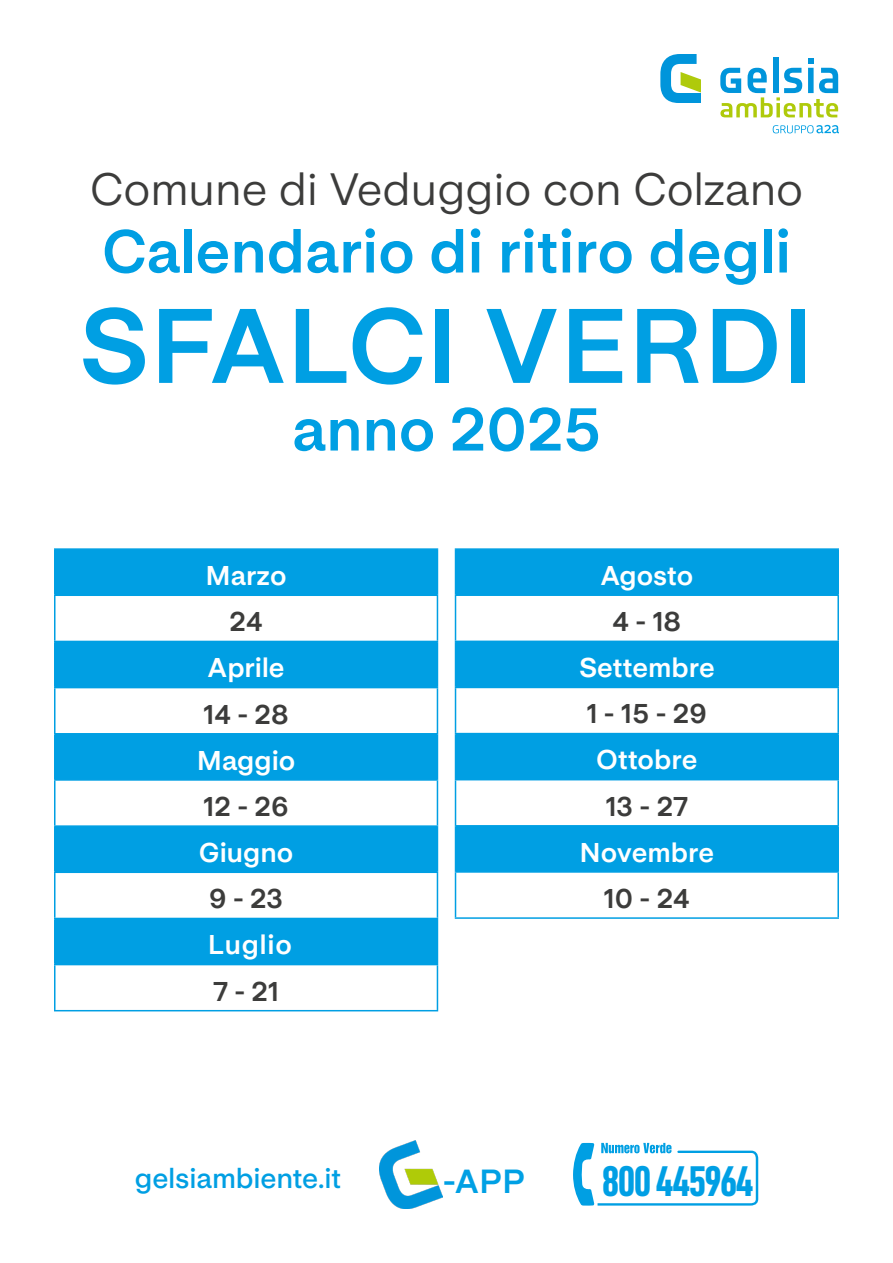
<style>
.page{position:relative;width:893px;height:1263px;background:#fff}
.page>*{position:absolute;margin:0;border:0;box-sizing:border-box;transform-origin:0 0}
.t1{font:700 105px "Life Sans";color:#009fe3}
.t2{font:700 60px "Life Sans";color:#009fe3}
.t3{font:45px "Life Sans";color:#3c3c3b}
.t4{font:43.05px "D DIN Condensed Bold";letter-spacing:-.04em;color:#009fe4}
.t5{font:700 33.15px "Life Sans";color:#00a0e4}
.t6{font:600 27.9px "Life Sans";letter-spacing:-.005em;color:#009fe3}
.t7{font:700 27px "Life Sans";color:#fff}
.t8{font:700 27px "Life Sans";color:#3c3c3b}
</style>
<div class="page">
<svg style="left:56px;top:550px;width:381px;height:321px;fill:#009fe3"></svg>
<div style="left:55px;top:918px;width:382px;height:46px;background:#009fe3"></div>
<hr style="left:54px;top:918px;width:384px;height:1px;background:#009fe3">
<hr style="left:54px;top:919px;width:2px;height:45px;background:#009fe3">
<hr style="left:437px;top:919px;width:1px;height:45px;background:#009fe3">
<hr style="left:54px;top:548px;width:384px;height:2px;background:#009fe3">
<hr style="left:54px;top:964px;width:384px;height:1px;background:#009fe3">
<hr style="left:54px;top:965px;width:2px;height:45px;background:#009fe3">
<hr style="left:437px;top:965px;width:1px;height:45px;background:#009fe3">
<hr style="left:54px;top:1010px;width:384px;height:1px;background:#009fe3">
<hr style="left:54px;top:594px;width:384px;height:2px;background:#009fe3">
<hr style="left:54px;top:641px;width:384px;height:1px;background:#009fe3">
<hr style="left:54px;top:687px;width:384px;height:1px;background:#009fe3">
<hr style="left:54px;top:733px;width:384px;height:1px;background:#009fe3">
<hr style="left:54px;top:779px;width:384px;height:2px;background:#009fe3">
<hr style="left:54px;top:825px;width:384px;height:2px;background:#009fe3">
<hr style="left:54px;top:871px;width:384px;height:2px;background:#009fe3">
<hr style="left:54px;top:550px;width:2px;height:44px;background:#009fe3">
<hr style="left:437px;top:550px;width:1px;height:44px;background:#009fe3">
<hr style="left:54px;top:596px;width:2px;height:45px;background:#009fe3">
<hr style="left:437px;top:596px;width:1px;height:45px;background:#009fe3">
<hr style="left:54px;top:642px;width:2px;height:45px;background:#009fe3">
<hr style="left:437px;top:642px;width:1px;height:45px;background:#009fe3">
<hr style="left:54px;top:688px;width:2px;height:45px;background:#009fe3">
<hr style="left:437px;top:688px;width:1px;height:45px;background:#009fe3">
<hr style="left:54px;top:734px;width:2px;height:45px;background:#009fe3">
<hr style="left:437px;top:734px;width:1px;height:45px;background:#009fe3">
<hr style="left:54px;top:781px;width:2px;height:44px;background:#009fe3">
<hr style="left:437px;top:781px;width:1px;height:44px;background:#009fe3">
<hr style="left:54px;top:827px;width:2px;height:44px;background:#009fe3">
<hr style="left:437px;top:827px;width:1px;height:44px;background:#009fe3">
<hr style="left:54px;top:873px;width:2px;height:45px;background:#009fe3">
<hr style="left:437px;top:873px;width:1px;height:45px;background:#009fe3">
<svg style="left:456px;top:550px;width:381px;height:321px;fill:#009fe3"></svg>
<hr style="left:455px;top:550px;width:1px;height:44px;background:#009fe3">
<hr style="left:837px;top:550px;width:2px;height:44px;background:#009fe3">
<hr style="left:455px;top:642px;width:1px;height:45px;background:#009fe3">
<hr style="left:837px;top:642px;width:2px;height:45px;background:#009fe3">
<hr style="left:455px;top:548px;width:384px;height:2px;background:#009fe3">
<hr style="left:455px;top:641px;width:384px;height:1px;background:#009fe3">
<hr style="left:455px;top:594px;width:384px;height:2px;background:#009fe3">
<hr style="left:455px;top:596px;width:1px;height:45px;background:#009fe3">
<hr style="left:837px;top:596px;width:2px;height:45px;background:#009fe3">
<hr style="left:455px;top:687px;width:384px;height:1px;background:#009fe3">
<hr style="left:455px;top:688px;width:1px;height:45px;background:#009fe3">
<hr style="left:837px;top:688px;width:2px;height:45px;background:#009fe3">
<hr style="left:455px;top:780px;width:1px;height:45px;background:#009fe3">
<hr style="left:837px;top:780px;width:2px;height:45px;background:#009fe3">
<hr style="left:455px;top:733px;width:384px;height:1px;background:#009fe3">
<hr style="left:455px;top:734px;width:1px;height:45px;background:#009fe3">
<hr style="left:837px;top:734px;width:2px;height:45px;background:#009fe3">
<hr style="left:455px;top:779px;width:384px;height:1px;background:#009fe3">
<hr style="left:455px;top:825px;width:384px;height:1px;background:#009fe3">
<hr style="left:455px;top:826px;width:1px;height:45px;background:#009fe3">
<hr style="left:837px;top:826px;width:2px;height:45px;background:#009fe3">
<hr style="left:455px;top:871px;width:384px;height:2px;background:#009fe3">
<hr style="left:455px;top:873px;width:1px;height:44px;background:#009fe3">
<hr style="left:837px;top:873px;width:2px;height:44px;background:#009fe3">
<hr style="left:455px;top:917px;width:384px;height:2px;background:#009fe3">
<svg style="left:573px;top:1143px;width:185px;height:63px"></svg>
<img style="left:380px;top:1140px;width:63px;height:68px">
<svg style="left:773px;top:125px;width:66px;height:8px"></svg>
<svg style="left:720px;top:58px;width:118px;height:59px"></svg>
<svg style="left:660px;top:54px;width:41px;height:49px"></svg>
<h3 class="t3" style="left:90px;top:164px;width:715px">Comune di Veduggio con Colzano</h3>
<h2 class="t2" style="left:102px;top:217px;width:691px">Calendario di ritiro degli</h2>
<h1 class="t1" style="left:79px;top:286px;width:737px">SFALCI VERDI</h1>
<h2 class="t2" style="left:292px;top:395px;width:310px">anno 2025</h2>
<p class="t7" style="left:206px;top:560px;width:83px">Marzo</p>
<p class="t8" style="left:230px;top:606px;width:35px">24</p>
<p class="t7" style="left:208px;top:652px;width:79px">Aprile</p>
<p class="t8" style="left:204px;top:699px;width:87px">14 - 28</p>
<p class="t7" style="left:197px;top:745px;width:100px">Maggio</p>
<p class="t8" style="left:204px;top:791px;width:86px">12 - 26</p>
<p class="t7" style="left:199px;top:837px;width:96px">Giugno</p>
<p class="t8" style="left:209px;top:883px;width:75px">9 - 23</p>
<p class="t7" style="left:208px;top:929px;width:86px">Luglio</p>
<p class="t8" style="left:213px;top:976px;width:68px">7 - 21</p>
<p class="t7" style="left:600px;top:560px;width:94px">Agosto</p>
<p class="t8" style="left:612px;top:606px;width:70px">4 - 18</p>
<p class="t7" style="left:579px;top:652px;width:137px">Settembre</p>
<p class="t8" style="left:587px;top:698px;width:122px">1 - 15 - 29</p>
<p class="t7" style="left:596px;top:745px;width:103px">Ottobre</p>
<p class="t8" style="left:606px;top:791px;width:84px">13 - 27</p>
<p class="t7" style="left:579px;top:837px;width:136px">Novembre</p>
<p class="t8" style="left:604px;top:883px;width:87px">10 - 24</p>
<p class="t6" style="left:135px;top:1162px;width:208px">gelsiambiente.it</p>
<p class="t5" style="left:443px;top:1162px;width:84px">-APP</p>
<h3 class="t4" style="left:602px;top:1157px;width:154px">800 445964</h3>
</div>
